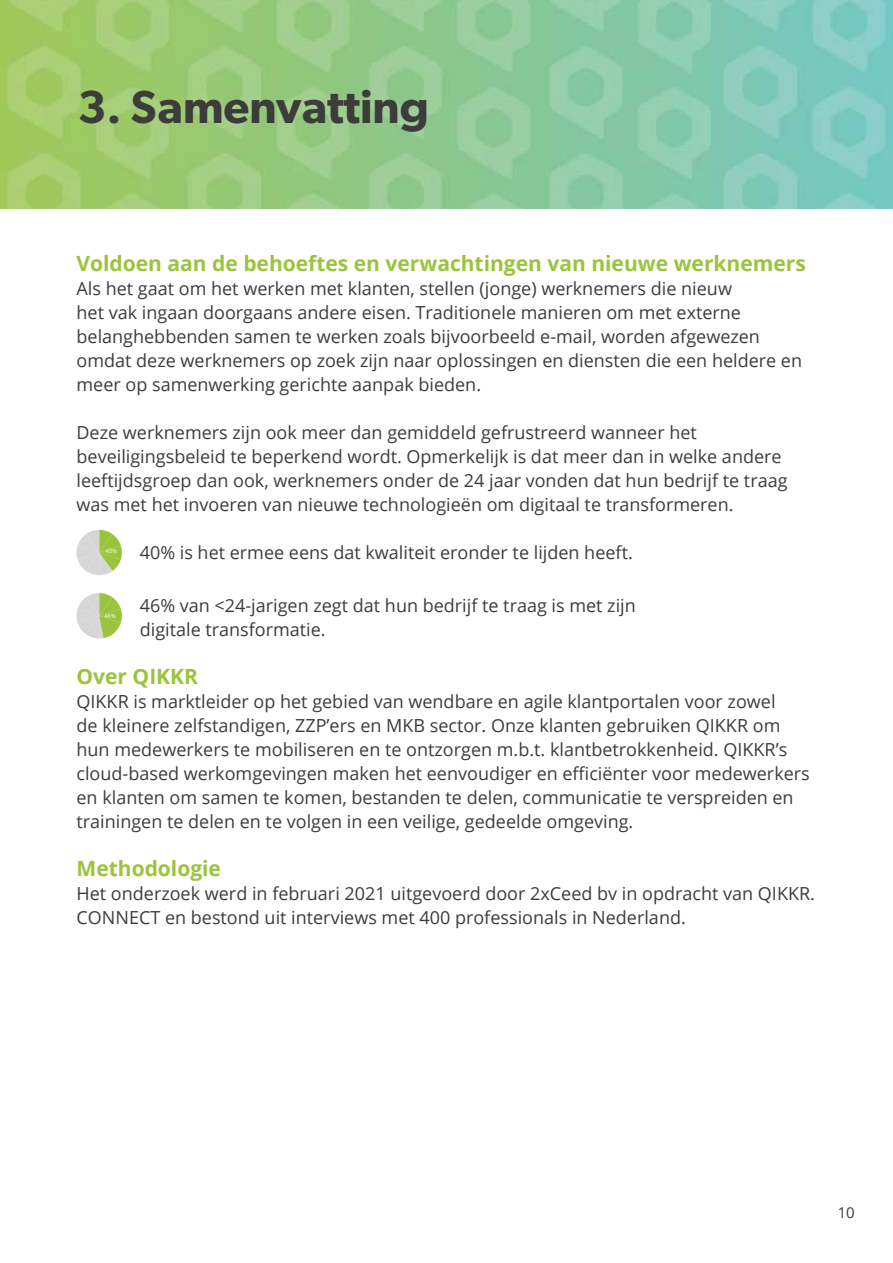
<style>
.page{position:relative;width:893px;height:1263px;background:#fff}
.page>*{position:absolute;margin:0;border:0;box-sizing:border-box;transform-origin:0 0}
.t1{font:600 46.5px "Gibson";color:#3c3c3a}
.t2{font:700 21px "Open Sans";color:#9ac43a}
.t3{font:18px/24px "Open Sans";color:#3c3c3a}
.t4{font:15px "Open Sans";color:#3c3c3a}
.t5{font:5.7px "Open Sans";color:#fff}
</style>
<div class="page">
<img style="left:0;top:0;width:893px;height:208px">
<svg style="left:77px;top:530px;width:45px;height:45px"></svg>
<svg style="left:77px;top:593px;width:45px;height:45px"></svg>
<h1 class="t1" style="left:77px;top:79px;width:353px">3. Samenvatting</h1>
<p class="t2" style="left:77px;top:249px;width:731px">Voldoen aan de behoeftes en verwachtingen van nieuwe werknemers</p>
<p class="t3" style="left:77px;top:276px;width:727px">Als het gaat om het werken met klanten, stellen (jonge) werknemers die nieuw<br>het vak ingaan doorgaans andere eisen. Traditionele manieren om met externe belanghebbenden samen te werken zoals bijvoorbeeld e-mail, worden afgewezen omdat deze werknemers op zoek zijn naar oplossingen en diensten die een heldere en meer op samenwerking gerichte aanpak bieden.</p>
<p class="t3" style="left:77px;top:420px;width:712px">Deze werknemers zijn ook meer dan gemiddeld gefrustreerd wanneer het beveiligingsbeleid te beperkend wordt. Opmerkelijk is dat meer dan in welke andere leeftijdsgroep dan ook, werknemers onder de 24 jaar vonden dat hun bedrijf te traag was met het invoeren van nieuwe technologieën om digitaal te transformeren.</p>
<p class="t3" style="left:140px;top:540px;width:495px">40% is het ermee eens dat kwaliteit eronder te lijden heeft.</p>
<p class="t3" style="left:140px;top:593px;width:498px">46% van &lt;24-jarigen zegt dat hun bedrijf te traag is met zijn digitale transformatie.</p>
<p class="t2" style="left:77px;top:661px;width:123px">Over QIKKR</p>
<p class="t3" style="left:77px;top:689px;width:735px">QIKKR is marktleider op het gebied van wendbare en agile klantportalen voor zowel<br>de kleinere zelfstandigen, ZZP’ers en MKB sector. Onze klanten gebruiken QIKKR om hun medewerkers te mobiliseren en te ontzorgen m.b.t. klantbetrokkenheid. QIKKR’s cloud-based werkomgevingen maken het eenvoudiger en efficiënter voor medewerkers en klanten om samen te komen, bestanden te delen, communicatie te verspreiden en trainingen te delen en te volgen in een veilige, gedeelde omgeving.</p>
<p class="t2" style="left:77px;top:853px;width:146px">Methodologie</p>
<p class="t3" style="left:77px;top:881px;width:740px">Het onderzoek werd in februari 2021 uitgevoerd door 2xCeed bv in opdracht van QIKKR.<br>CONNECT en bestond uit interviews met 400 professionals in Nederland.</p>
<p class="t5" style="left:106px;top:547px;width:13px">40%</p>
<p class="t5" style="left:105px;top:612px;width:13px">46%</p>
<p class="t4" style="left:838px;top:1203px;width:19px">10</p>
</div>
